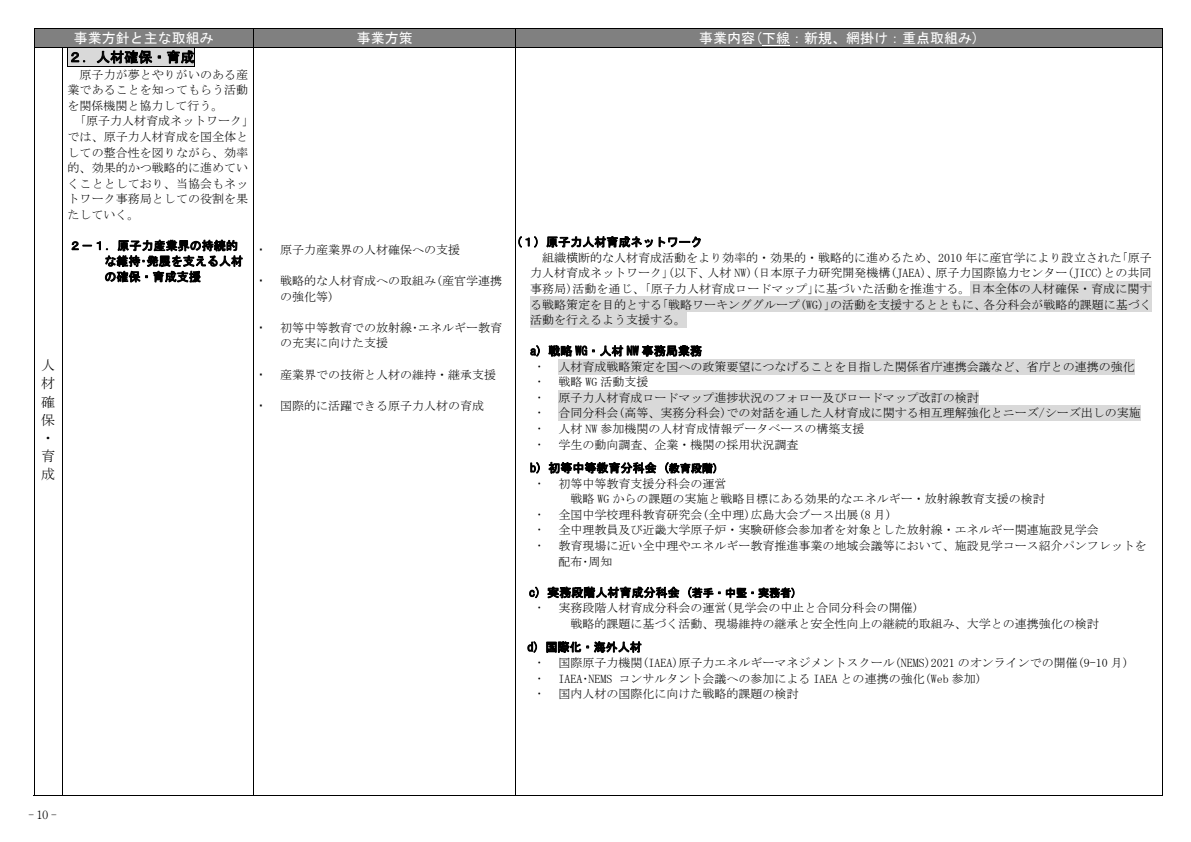
<style>
.page{position:relative;width:1191px;height:842px;background:#fff}
.page>*{position:absolute;margin:0;border:0;box-sizing:border-box;transform-origin:0 0}
.t1{font:14px "MS Gothic";color:#fff}
.t2{font:14px "MS Gothic";letter-spacing:.005em;color:#000}
.t3{font:14px/18.1px "MS Mincho";color:#000;text-align:justify}
.t4{font:12px/15.6px "MS Mincho";color:#000}
.t5{font:12px/15.6px "MS Gothic";letter-spacing:.005em;color:#000}
.t6{font:300 11.3px "Ryumin Pro";color:#000}
.s1{font-size:11px}
</style>
<div class="page">
<div style="left:34px;top:29px;width:219px;height:18px;background:#808080"></div>
<div style="left:254px;top:29px;width:262px;height:18px;background:#808080"></div>
<div style="left:521px;top:29px;width:635px;height:18px;background:#808080"></div>
<svg style="left:762px;top:45px;width:28px;height:1px"></svg>
<hr style="left:34px;top:28px;width:1128px;height:1px;background:#000">
<svg style="left:34px;top:29px;width:1px;height:18px"></svg>
<svg style="left:253px;top:29px;width:1px;height:18px"></svg>
<svg style="left:516px;top:29px;width:1px;height:18px"></svg>
<svg style="left:1162px;top:28px;width:1px;height:19px"></svg>
<div style="left:68px;top:48px;width:127px;height:18px;background:#d9d9d9"></div>
<hr style="left:68px;top:66px;width:127px;height:1px;background:#000">
<div style="left:970px;top:281px;width:181px;height:15px;background:#d9d9d9"></div>
<div style="left:530px;top:296px;width:621px;height:16px;background:#d9d9d9"></div>
<div style="left:530px;top:312px;width:156px;height:16px;background:#d9d9d9"></div>
<div style="left:558px;top:359px;width:576px;height:15px;background:#d9d9d9"></div>
<div style="left:558px;top:390px;width:420px;height:15px;background:#d9d9d9"></div>
<div style="left:558px;top:405px;width:582px;height:16px;background:#d9d9d9"></div>
<hr style="left:34px;top:47px;width:1128px;height:1px;background:#000">
<hr style="left:34px;top:47px;width:1px;height:748px;background:#000">
<svg style="left:34px;top:795px;width:28px;height:1px"></svg>
<hr style="left:62px;top:47px;width:1px;height:748px;background:#000">
<hr style="left:62px;top:795px;width:191px;height:1px;background:#000">
<hr style="left:253px;top:47px;width:1px;height:748px;background:#000">
<hr style="left:254px;top:795px;width:262px;height:1px;background:#000">
<hr style="left:516px;top:47px;width:1px;height:748px;background:#000">
<hr style="left:516px;top:795px;width:646px;height:1px;background:#000">
<hr style="left:1162px;top:47px;width:1px;height:748px;background:#000">
<p class="t3" style="left:41px;top:356px;width:15px">人材確保・育成</p>
<p class="t1" style="left:74px;top:31px;width:141px">事業方針と主な取組み</p>
<p class="t1" style="left:357px;top:31px;width:57px">事業方策</p>
<p class="t1" style="left:699px;top:31px;width:281px">事業内容(下線：新規、網掛け：重点取組み)</p>
<p class="t2" style="left:68px;top:50px;width:128px">２．人材確保・育成</p>
<p class="t4" style="left:80px;top:67px;width:170px">原子力が夢とやりがいのある産</p>
<p class="t4" style="left:68px;top:82px;width:182px">業であることを知ってもらう活動</p>
<p class="t4" style="left:68px;top:98px;width:157px">を関係機関と協力して行う。</p>
<p class="t4" style="left:74px;top:113px;width:181px">「原子力人材育成ネットワーク」</p>
<p class="t4" style="left:68px;top:129px;width:182px">では、原子力人材育成を国全体と</p>
<p class="t4" style="left:68px;top:144px;width:182px">しての整合性を図りながら、効率</p>
<p class="t4" style="left:68px;top:160px;width:182px">的、効果的かつ戦略的に進めてい</p>
<p class="t4" style="left:68px;top:175px;width:182px">くこととしており、当協会もネッ</p>
<p class="t4" style="left:68px;top:191px;width:182px">トワーク事務局としての役割を果</p>
<p class="t4" style="left:68px;top:207px;width:73px">たしていく。</p>
<p class="t5" style="left:104px;top:238px;width:140px;text-indent:-35px">２－１．原子力産業界の持続的な維持･発展を支える人材の確保・育成支援</p>
<p class="t4" style="left:280px;top:242px;width:181px">原子力産業界の人材確保への支援</p>
<p class="t4" style="left:280px;top:273px;width:223px">戦略的な人材育成への取組み(産官学連携の強化等)</p>
<p class="t4" style="left:280px;top:320px;width:223px">初等中等教育での放射線･エネルギー教育の充実に向けた支援</p>
<p class="t4" style="left:280px;top:366px;width:217px">産業界での技術と人材の維持・継承支援</p>
<p class="t4" style="left:280px;top:398px;width:205px">国際的に活躍できる原子力人材の育成</p>
<p class="t5" style="left:516px;top:234px;width:188px">(１) 原子力人材育成ネットワーク</p>
<p class="t4" style="left:530px;top:250px;width:623px;text-align:justify;text-indent:12px">組織横断的な人材育成活動をより効率的・効果的・戦略的に進めるため、2010 年に産官学により設立された｢原子力人材育成ネットワーク｣(以下、人材 NW)(日本原子力研究開発機構(JAEA)、原子力国際協力センター(JICC)との共同事務局)活動を通じ、｢原子力人材育成ロードマップ｣に基づいた活動を推進する。日本全体の人材確保・育成に関する戦略策定を目的とする｢戦略ワーキンググループ(WG)｣の活動を支援するとともに、各分科会が戦略的課題に基づく活動を行えるよう支援する。</p>
<p class="t5" style="left:530px;top:343px;width:173px">a) 戦略 WG・人材 NW 事務局業務</p>
<p class="t4" style="left:558px;top:359px;width:583px">人材育成戦略策定を国への政策要望につなげることを目指した関係省庁連携会議など、省庁との連携の強化戦略 WG 活動支援<br>原子力人材育成ロードマップ進捗状況のフォロー及びロードマップ改訂の検討<br>合同分科会(高等、実務分科会)での対話を通した人材育成に関する相互理解強化とニーズ/シーズ出しの実施人材 NW 参加機関の人材育成情報データベースの構築支援<br>学生の動向調査、企業・機関の採用状況調査</p>
<p class="t5" style="left:530px;top:460px;width:190px">b) 初等中等教育分科会 (<span class="s1">教育段階)</span></p>
<p class="t4" style="left:558px;top:476px;width:169px">初等中等教育支援分科会の運営</p>
<p class="t4" style="left:570px;top:491px;width:475px">戦略 WG からの課題の実施と戦略目標にある効果的なエネルギー・放射線教育支援の検討</p>
<p class="t4" style="left:558px;top:507px;width:334px">全国中学校理科教育研究会(全中理)広島大会ブース出展(8 月)</p>
<p class="t4" style="left:558px;top:522px;width:541px">全中理教員及び近畿大学原子炉・実験研修会参加者を対象とした放射線・エネルギー関連施設見学会</p>
<p class="t4" style="left:558px;top:538px;width:589px">教育現場に近い全中理やエネルギー教育推進事業の地域会議等において、施設見学コース紹介パンフレットを</p>
<p class="t4" style="left:558px;top:553px;width:55px">配布･周知</p>
<p class="t5" style="left:529px;top:585px;width:269px">c) 実務段階人材育成分科会 (<span class="s1">若手・中堅・実務者)</span></p>
<p class="t4" style="left:570px;top:600px;width:529px;text-indent:-12px">実務段階人材育成分科会の運営(見学会の中止と合同分科会の開催)<br>戦略的課題に基づく活動、現場維持の継承と安全性向上の継続的取組み、大学との連携強化の検討</p>
<p class="t5" style="left:527px;top:639px;width:116px">d) 国際化・海外人材</p>
<p class="t4" style="left:558px;top:655px;width:571px">国際原子力機関(IAEA)原子力エネルギーマネジメントスクール(NEMS)2021 のオンラインでの開催(9-10 月)<br>IAEA･NEMS コンサルタント会議への参加による IAEA との連携の強化(Web 参加)<br>国内人材の国際化に向けた戦略的課題の検討</p>
<p class="t6" style="left:28px;top:806px;width:30px">-10-</p>
</div>
